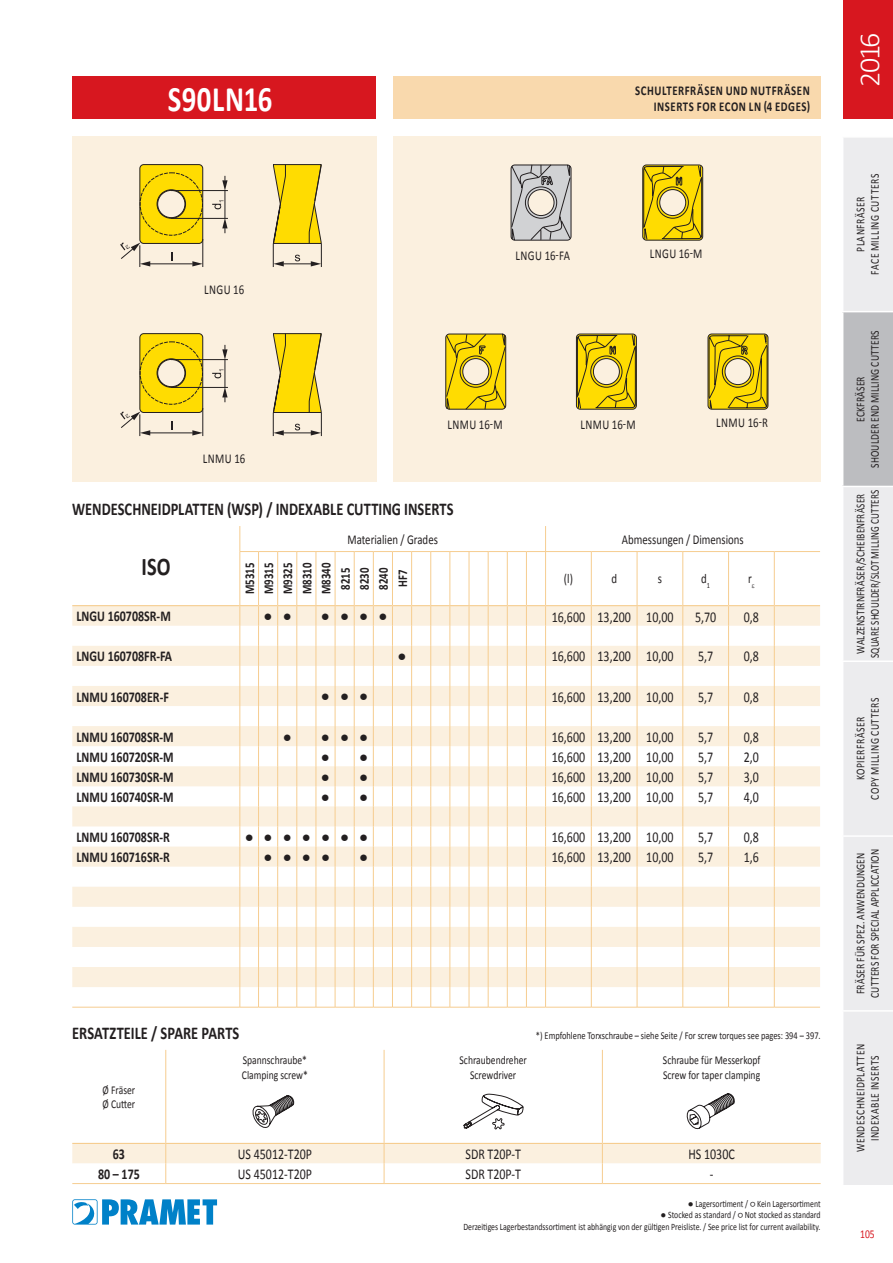
<style>
.page{position:relative;width:893px;height:1263px;background:#fff}
.page>*{position:absolute;margin:0;border:0;box-sizing:border-box;transform-origin:0 0}
.t1{font:700 36px "Calibri";letter-spacing:.01em;color:#fff;scale:.8 1}
.t2{font:300 30px "Calibri";color:#fff}
.t3{font:700 25.5px "Calibri";color:#231f20;scale:.8 1}
.t4{font:700 18px "Calibri";color:#231f20;scale:.8 1}
.t5{font:15px "Calibri";color:#231f20;scale:.8 1}
.t6{font:700 15px "Calibri";color:#231f20;scale:.8 1}
.t7{font:15px "Arial";color:#231f20}
.t8{font:13.5px "Calibri";color:#231f20;scale:.8 1}
.t9{font:700 13.5px/16.2px "Calibri";letter-spacing:.045em;color:#231f20;text-align:right;scale:.8 1}
.t10{font:700 13.5px/19px "Calibri";color:#231f20;text-align:center;scale:.8 1}
.t11{font:12px/14.4px "Calibri";letter-spacing:.01em;color:#231f20;text-align:center;scale:.8 1}
.t12{font:12px/14.4px "Calibri";letter-spacing:.05em;color:#231f20;text-align:center;scale:.8 1}
.t13{font:12px "Calibri";color:#d7171f;scale:.8 1}
.t14{font:10.5px "Calibri";color:#231f20;scale:.8 1}
.t15{font:9.75px/11.7px "Calibri";color:#231f20;text-align:right}
</style>
<div class="page">
<div style="left:843px;top:0;width:50px;height:119px;background:#d7171f"></div>
<svg style="left:72px;top:1199px;width:145px;height:25px"></svg>
<div style="left:72px;top:77px;width:304px;height:42px;background:#d7171f"></div>
<div style="left:393px;top:77px;width:428px;height:42px;background:#f9d9ad"></div>
<div style="left:843px;top:138px;width:50px;height:1047px;background:#ececee"></div>
<div style="left:843px;top:312px;width:50px;height:174px;background:#bcbdc0"></div>
<hr style="left:842px;top:311px;width:51px;height:1px;background:#fff">
<hr style="left:842px;top:486px;width:51px;height:1px;background:#fff">
<hr style="left:842px;top:660px;width:51px;height:2px;background:#fff">
<hr style="left:842px;top:835px;width:51px;height:2px;background:#fff">
<hr style="left:842px;top:1010px;width:51px;height:2px;background:#fff">
<div style="left:72px;top:136px;width:304px;height:346px;background:#fbf0df"></div>
<div style="left:393px;top:136px;width:428px;height:346px;background:#fbf0df"></div>
<svg style="left:120px;top:164px;width:202px;height:103px"></svg>
<svg style="left:120px;top:333px;width:202px;height:103px"></svg>
<svg style="left:642px;top:164px;width:61px;height:77px;background:#d1b722"></svg>
<svg style="left:510px;top:164px;width:62px;height:77px;background:#b8b6b5"></svg>
<svg style="left:707px;top:333px;width:62px;height:77px;background:#d0b624"></svg>
<svg style="left:576px;top:333px;width:61px;height:77px;background:#d0b621"></svg>
<svg style="left:445px;top:333px;width:61px;height:77px;background:#dabf20"></svg>
<svg style="left:72px;top:606px;width:168px;height:381px"></svg>
<hr style="left:72px;top:1007px;width:168px;height:1px;background:#f6cd90">
<hr style="left:72px;top:605px;width:168px;height:1px;background:#f6cd90">
<svg style="left:72px;top:1050px;width:749px;height:93px"></svg>
<hr style="left:166px;top:1050px;width:1px;height:93px;background:#f6cd90">
<hr style="left:384px;top:1050px;width:1px;height:93px;background:#f6cd90">
<hr style="left:602px;top:1050px;width:1px;height:93px;background:#f6cd90">
<svg style="left:72px;top:1144px;width:749px;height:39px"></svg>
<hr style="left:72px;top:1143px;width:94px;height:1px;background:#f6cd90">
<hr style="left:166px;top:1143px;width:218px;height:1px;background:#f6cd90">
<hr style="left:384px;top:1143px;width:218px;height:1px;background:#f6cd90">
<hr style="left:602px;top:1143px;width:219px;height:1px;background:#f6cd90">
<hr style="left:72px;top:1183px;width:94px;height:1px;background:#f6cd90">
<hr style="left:166px;top:1183px;width:218px;height:1px;background:#f6cd90">
<hr style="left:384px;top:1183px;width:218px;height:1px;background:#f6cd90">
<hr style="left:602px;top:1183px;width:219px;height:1px;background:#f6cd90">
<svg style="left:253px;top:1094px;width:42px;height:34px"></svg>
<svg style="left:687px;top:1093px;width:48px;height:36px"></svg>
<svg style="left:463px;top:1094px;width:60px;height:35px"></svg>
<svg style="left:240px;top:526px;width:580px;height:482px"></svg>
<h1 class="t1" style="left:168px;top:76px;width:132px">S90LN16</h1>
<p class="t8" style="left:204px;top:281px;width:52px">LNGU 16</p>
<p class="t8" style="left:203px;top:450px;width:55px">LNMU 16</p>
<p class="t9" style="left:635px;top:82px;width:220px">SCHULTERFRÄSEN UND NUTFRÄSEN<br>INSERTS FOR ECON LN (4 EDGES)</p>
<p class="t8" style="left:515px;top:247px;width:70px">LNGU 16-FA</p>
<p class="t8" style="left:650px;top:245px;width:67px">LNGU 16-M</p>
<p class="t8" style="left:447px;top:416px;width:71px">LNMU 16-M</p>
<p class="t8" style="left:580px;top:416px;width:71px">LNMU 16-M</p>
<p class="t8" style="left:716px;top:414px;width:66px">LNMU 16-R</p>
<h3 class="t4" style="left:72px;top:498px;width:478px">WENDESCHNEIDPLATTEN (WSP) / INDEXABLE CUTTING INSERTS</h3>
<h3 class="t3" style="left:142px;top:551px;width:38px">ISO</h3>
<p class="t8" style="left:347px;top:531px;width:115px">Materialien / Grades</p>
<p class="t8" style="left:622px;top:531px;width:154px">Abmessungen / Dimensions</p>
<p class="t10" style="left:240px;top:594px;width:41px;rotate:-90deg">M5315<br>M9315<br>M9325<br>M8310<br>M8340<br>8215<br>8230<br>8240<br>HF7</p>
<p class="t8" style="left:564px;top:570px;width:13px">(l)</p>
<p class="t8" style="left:611px;top:570px;width:9px">d</p>
<p class="t8" style="left:658px;top:570px;width:7px">s</p>
<p class="t8" style="left:701px;top:570px;width:13px">d<sub>1</sub></p>
<p class="t8" style="left:748px;top:570px;width:6px">r</p>
<p class="t6" style="left:77px;top:607px;width:119px">LNGU 160708SR-M</p>
<p class="t7" style="left:264px;top:606px;width:30px">● ●</p>
<p class="t7" style="left:321px;top:606px;width:68px">●●●●</p>
<p class="t5" style="left:552px;top:607px;width:154px">16,600 13,200 10,00</p>
<p class="t5" style="left:695px;top:607px;width:28px">5,70</p>
<p class="t5" style="left:744px;top:607px;width:20px">0,8</p>
<p class="t6" style="left:77px;top:647px;width:121px">LNGU 160708FR-FA</p>
<p class="t7" style="left:397px;top:646px;width:11px">●</p>
<p class="t5" style="left:552px;top:647px;width:154px">16,600 13,200 10,00</p>
<p class="t5" style="left:698px;top:647px;width:20px">5,7</p>
<p class="t5" style="left:744px;top:647px;width:20px">0,8</p>
<p class="t6" style="left:77px;top:687px;width:117px">LNMU 160708ER-F</p>
<p class="t7" style="left:321px;top:686px;width:49px">●●●</p>
<p class="t5" style="left:552px;top:687px;width:154px">16,600 13,200 10,00</p>
<p class="t5" style="left:698px;top:687px;width:20px">5,7</p>
<p class="t5" style="left:744px;top:687px;width:20px">0,8</p>
<p class="t6" style="left:77px;top:727px;width:123px">LNMU 160708SR-M</p>
<p class="t7" style="left:283px;top:726px;width:87px">● ●●●</p>
<p class="t5" style="left:552px;top:727px;width:154px">16,600 13,200 10,00</p>
<p class="t5" style="left:698px;top:727px;width:20px">5,7</p>
<p class="t5" style="left:744px;top:727px;width:20px">0,8</p>
<p class="t6" style="left:77px;top:747px;width:123px">LNMU 160720SR-M</p>
<p class="t7" style="left:321px;top:747px;width:49px">● ●</p>
<p class="t5" style="left:552px;top:747px;width:154px">16,600 13,200 10,00</p>
<p class="t5" style="left:698px;top:747px;width:20px">5,7</p>
<p class="t5" style="left:744px;top:747px;width:20px">2,0</p>
<p class="t6" style="left:77px;top:767px;width:123px">LNMU 160730SR-M</p>
<p class="t7" style="left:321px;top:767px;width:49px">● ●</p>
<p class="t5" style="left:552px;top:767px;width:154px">16,600 13,200 10,00</p>
<p class="t5" style="left:698px;top:767px;width:20px">5,7</p>
<p class="t5" style="left:744px;top:767px;width:20px">3,0</p>
<p class="t6" style="left:77px;top:787px;width:123px">LNMU 160740SR-M</p>
<p class="t7" style="left:321px;top:787px;width:49px">● ●</p>
<p class="t5" style="left:552px;top:787px;width:154px">16,600 13,200 10,00</p>
<p class="t5" style="left:698px;top:787px;width:20px">5,7</p>
<p class="t5" style="left:744px;top:787px;width:20px">4,0</p>
<p class="t6" style="left:77px;top:827px;width:118px">LNMU 160708SR-R</p>
<p class="t7" style="left:245px;top:827px;width:125px">●●●●●●●</p>
<p class="t5" style="left:552px;top:828px;width:154px">16,600 13,200 10,00</p>
<p class="t5" style="left:698px;top:828px;width:20px">5,7</p>
<p class="t5" style="left:744px;top:828px;width:20px">0,8</p>
<p class="t6" style="left:77px;top:848px;width:118px">LNMU 160716SR-R</p>
<p class="t7" style="left:264px;top:847px;width:68px">●●●●</p>
<p class="t7" style="left:359px;top:847px;width:11px">●</p>
<p class="t5" style="left:552px;top:848px;width:154px">16,600 13,200 10,00</p>
<p class="t5" style="left:698px;top:848px;width:20px">5,7</p>
<p class="t5" style="left:744px;top:848px;width:20px">1,6</p>
<h3 class="t4" style="left:72px;top:1021px;width:210px">ERSATZTEILE / SPARE PARTS</h3>
<p class="t14" style="left:536px;top:1029px;width:357px">*) Empfohlene Torxschraube – siehe Seite / For screw torques see pages: 394 – 397.</p>
<p class="t11" style="left:103px;top:1082px;width:43px;text-align:left">Ø Fräser<br>Ø Cutter</p>
<p class="t11" style="left:242px;top:1053px;width:84px;text-align:left">Spannschraube*<br>Clamping screw*</p>
<p class="t11" style="left:460px;top:1053px;width:86px">Schraubendreher<br>Screwdriver</p>
<p class="t11" style="left:663px;top:1053px;width:123px;text-align:left">Schraube für Messerkopf<br>Screw for taper clamping</p>
<p class="t6" style="left:113px;top:1145px;width:17px">63</p>
<p class="t5" style="left:238px;top:1145px;width:94px">US 45012-T20P</p>
<p class="t5" style="left:465px;top:1145px;width:71px">SDR T20P-T</p>
<p class="t5" style="left:688px;top:1145px;width:60px">HS 1030C</p>
<p class="t6" style="left:98px;top:1164px;width:54px">80 – 175</p>
<p class="t5" style="left:238px;top:1164px;width:94px">US 45012-T20P</p>
<p class="t5" style="left:465px;top:1164px;width:71px">SDR T20P-T</p>
<p class="t5" style="left:710px;top:1164px;width:6px">-</p>
<p class="t15" style="left:688px;top:1197px;width:134px">● Lagersortiment / ○ Kein Lagersortiment</p>
<p class="t15" style="left:463px;top:1209px;width:359px">● Stocked as standard / ○ Not stocked as standard<br>Derzeitiges Lagerbestandssortiment ist abhängig von der gültigen Preisliste. / See price list for current availability.</p>
<h2 class="t2" style="left:851px;top:87px;width:56px;rotate:-90deg">2016</h2>
<p class="t12" style="left:853px;top:275px;width:128px;rotate:-90deg">PLANFRÄSER<br>FACE MILLING CUTTERS</p>
<p class="t11" style="left:853px;top:468px;width:173px;rotate:-90deg">ECKFRÄSER<br>SHOULDER END MILLING CUTTERS</p>
<p class="t11" style="left:853px;top:658px;width:212px;rotate:-90deg">WALZENSTIRNFRÄSER/SCHEIBENFRÄSER<br>SQUARE SHOULDER/SLOT MILLING CUTTERS</p>
<p class="t12" style="left:853px;top:800px;width:130px;rotate:-90deg">KOPIERFRÄSER<br>COPY MILLING CUTTERS</p>
<p class="t11" style="left:853px;top:998px;width:188px;rotate:-90deg">FRÄSER FÜR SPEZ. ANWENDUNGEN<br>CUTTERS FOR SPECIAL APPLICCATION</p>
<p class="t12" style="left:853px;top:1152px;width:137px;rotate:-90deg">WENDESCHNEIDPLATTEN<br>INDEXABLE INSERTS</p>
<p class="t13" style="left:860px;top:1226px;width:20px">105</p>
</div>
